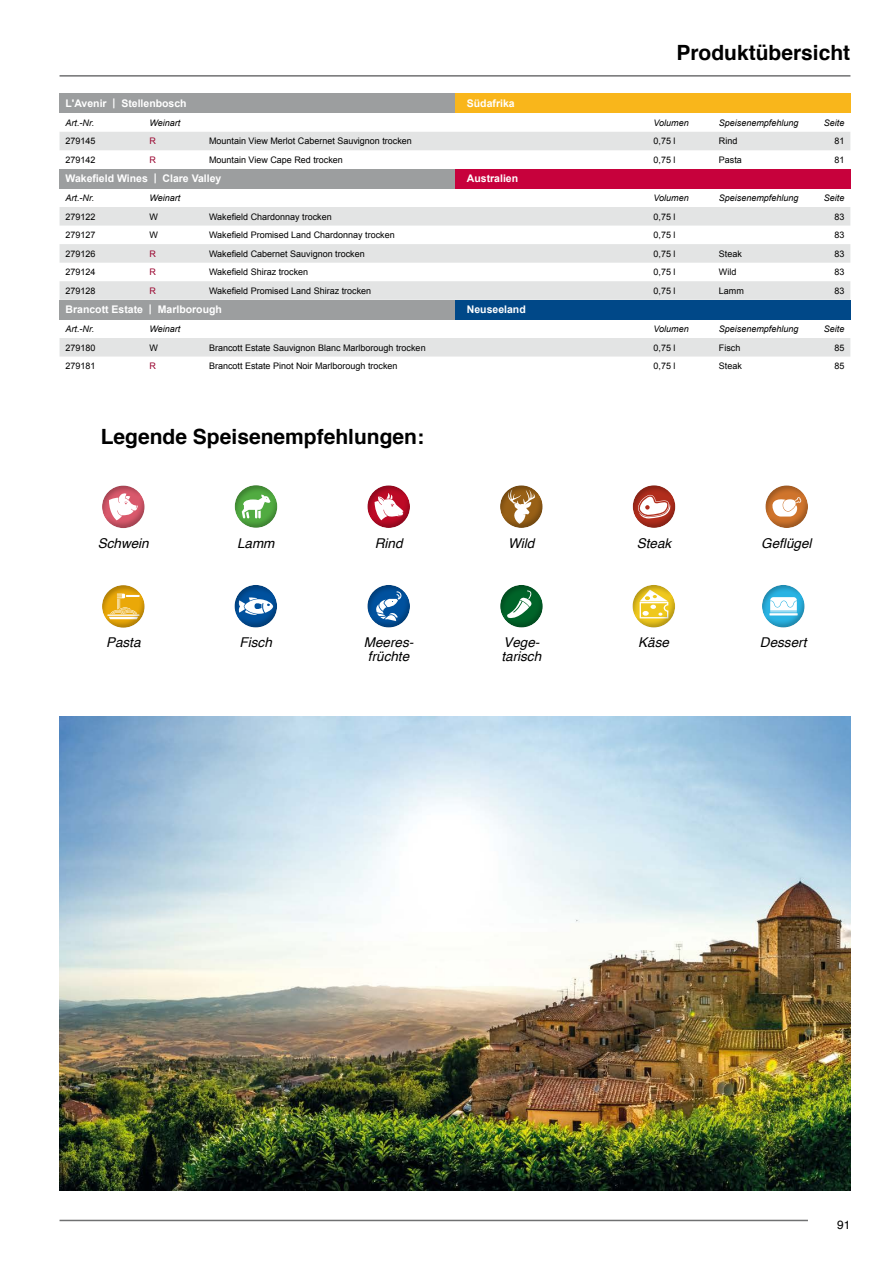
<style>
.page{position:relative;width:893px;height:1263px;background:#fff}
.page>*{position:absolute;margin:0;border:0;box-sizing:border-box;transform-origin:0 0}
.t1{font:700 21px "Helvetica";color:#000}
.t2{font:italic 13.5px/13.5px "Helvetica";color:#000}
.t3{font:12px "Helvetica";color:#000}
.t4{font:700 10.5px "Arial";color:#fff}
.t5{font:9px "Arial";color:#000}
.t6{font:italic 9px "Arial";color:#000}
.t7{font:9px "Arial";color:#99042f}
</style>
<div class="page">
<hr style="left:60px;top:75px;width:790px;height:2px;background:#707172">
<div style="left:60px;top:94px;width:395px;height:19px;background:#9c9e9f"></div>
<div style="left:455px;top:94px;width:395px;height:19px;background:#f9b61b"></div>
<div style="left:60px;top:132px;width:790px;height:18px;background:#e3e4e4"></div>
<div style="left:60px;top:169px;width:395px;height:19px;background:#9c9e9f"></div>
<div style="left:455px;top:169px;width:395px;height:19px;background:#c7013c"></div>
<svg style="left:60px;top:207px;width:790px;height:93px;fill:#e3e4e4"></svg>
<div style="left:60px;top:300px;width:395px;height:19px;background:#9c9e9f"></div>
<div style="left:455px;top:300px;width:395px;height:19px;background:#004888"></div>
<div style="left:60px;top:338px;width:790px;height:19px;background:#e3e4e4"></div>
<div style="left:233px;top:583px;width:47px;height:48px;background:#000;opacity:.25"></div>
<div style="left:499px;top:584px;width:46px;height:46px;background:#000;opacity:.25"></div>
<div style="left:234px;top:484px;width:46px;height:47px;background:#000;opacity:.25"></div>
<div style="left:366px;top:484px;width:47px;height:47px;background:#000;opacity:.25"></div>
<div style="left:101px;top:584px;width:46px;height:46px;background:#000;opacity:.25"></div>
<div style="left:101px;top:484px;width:46px;height:47px;background:#000;opacity:.25"></div>
<div style="left:631px;top:584px;width:47px;height:46px;background:#000;opacity:.25"></div>
<div style="left:761px;top:584px;width:46px;height:46px;background:#000;opacity:.25"></div>
<div style="left:632px;top:484px;width:46px;height:47px;background:#000;opacity:.25"></div>
<div style="left:499px;top:484px;width:46px;height:47px;background:#000;opacity:.25"></div>
<div style="left:366px;top:584px;width:47px;height:47px;background:#000;opacity:.25"></div>
<div style="left:764px;top:484px;width:47px;height:47px;background:#000;opacity:.25"></div>
<img style="left:60px;top:716px;width:790px;height:475px">
<hr style="left:60px;top:1220px;width:748px;height:1px;background:#707172">
<p class="t1" style="left:676px;top:35px;width:175px">Produktübersicht</p>
<p class="t4" style="left:66px;top:96px;width:123px">L'Avenir | Stellenbosch</p>
<p class="t4" style="left:467px;top:96px;width:49px">Südafrika</p>
<p class="t6" style="left:66px;top:117px;width:30px">Art.-Nr.</p>
<p class="t6" style="left:150px;top:117px;width:32px">Weinart</p>
<p class="t6" style="left:654px;top:117px;width:37px">Volumen</p>
<p class="t6" style="left:719px;top:117px;width:81px">Speisenempfehlung</p>
<p class="t6" style="left:824px;top:117px;width:22px">Seite</p>
<p class="t5" style="left:66px;top:135px;width:32px">279145</p>
<p class="t7" style="left:150px;top:135px;width:8px">R</p>
<p class="t5" style="left:209px;top:135px;width:204px">Mountain View Merlot Cabernet Sauvignon trocken</p>
<p class="t5" style="left:654px;top:135px;width:24px">0,75 l</p>
<p class="t5" style="left:719px;top:135px;width:20px">Rind</p>
<p class="t5" style="left:834px;top:135px;width:12px">81</p>
<p class="t5" style="left:66px;top:153px;width:32px">279142</p>
<p class="t7" style="left:150px;top:153px;width:8px">R</p>
<p class="t5" style="left:209px;top:153px;width:135px">Mountain View Cape Red trocken</p>
<p class="t5" style="left:654px;top:153px;width:24px">0,75 l</p>
<p class="t5" style="left:719px;top:153px;width:25px">Pasta</p>
<p class="t5" style="left:834px;top:153px;width:12px">81</p>
<p class="t4" style="left:66px;top:171px;width:157px">Wakefield Wines | Clare Valley</p>
<p class="t4" style="left:467px;top:171px;width:53px">Australien</p>
<p class="t6" style="left:66px;top:192px;width:30px">Art.-Nr.</p>
<p class="t6" style="left:150px;top:192px;width:32px">Weinart</p>
<p class="t6" style="left:654px;top:192px;width:37px">Volumen</p>
<p class="t6" style="left:719px;top:192px;width:81px">Speisenempfehlung</p>
<p class="t6" style="left:824px;top:192px;width:22px">Seite</p>
<p class="t5" style="left:66px;top:210px;width:32px">279122</p>
<p class="t5" style="left:150px;top:210px;width:10px">W</p>
<p class="t5" style="left:209px;top:210px;width:124px">Wakefield Chardonnay trocken</p>
<p class="t5" style="left:654px;top:210px;width:24px">0,75 l</p>
<p class="t5" style="left:834px;top:210px;width:12px">83</p>
<p class="t5" style="left:66px;top:229px;width:32px">279127</p>
<p class="t5" style="left:150px;top:229px;width:10px">W</p>
<p class="t5" style="left:209px;top:229px;width:187px">Wakefield Promised Land Chardonnay trocken</p>
<p class="t5" style="left:654px;top:229px;width:24px">0,75 l</p>
<p class="t5" style="left:834px;top:229px;width:12px">83</p>
<p class="t5" style="left:66px;top:247px;width:32px">279126</p>
<p class="t7" style="left:150px;top:247px;width:8px">R</p>
<p class="t5" style="left:209px;top:247px;width:157px">Wakefield Cabernet Sauvignon trocken</p>
<p class="t5" style="left:654px;top:247px;width:24px">0,75 l</p>
<p class="t5" style="left:719px;top:247px;width:25px">Steak</p>
<p class="t5" style="left:834px;top:247px;width:12px">83</p>
<p class="t5" style="left:66px;top:266px;width:32px">279124</p>
<p class="t7" style="left:150px;top:266px;width:8px">R</p>
<p class="t5" style="left:209px;top:266px;width:101px">Wakefield Shiraz trocken</p>
<p class="t5" style="left:654px;top:266px;width:24px">0,75 l</p>
<p class="t5" style="left:719px;top:266px;width:19px">Wild</p>
<p class="t5" style="left:834px;top:266px;width:12px">83</p>
<p class="t5" style="left:66px;top:284px;width:32px">279128</p>
<p class="t7" style="left:150px;top:284px;width:8px">R</p>
<p class="t5" style="left:209px;top:284px;width:164px">Wakefield Promised Land Shiraz trocken</p>
<p class="t5" style="left:654px;top:284px;width:24px">0,75 l</p>
<p class="t5" style="left:719px;top:284px;width:27px">Lamm</p>
<p class="t5" style="left:834px;top:284px;width:12px">83</p>
<p class="t4" style="left:66px;top:302px;width:158px">Brancott Estate | Marlborough</p>
<p class="t4" style="left:467px;top:302px;width:60px">Neuseeland</p>
<p class="t6" style="left:66px;top:323px;width:30px">Art.-Nr.</p>
<p class="t6" style="left:150px;top:323px;width:32px">Weinart</p>
<p class="t6" style="left:654px;top:323px;width:37px">Volumen</p>
<p class="t6" style="left:719px;top:323px;width:81px">Speisenempfehlung</p>
<p class="t6" style="left:824px;top:323px;width:22px">Seite</p>
<p class="t5" style="left:66px;top:341px;width:32px">279180</p>
<p class="t5" style="left:150px;top:341px;width:10px">W</p>
<p class="t5" style="left:209px;top:341px;width:218px">Brancott Estate Sauvignon Blanc Marlborough trocken</p>
<p class="t5" style="left:654px;top:341px;width:24px">0,75 l</p>
<p class="t5" style="left:719px;top:341px;width:23px">Fisch</p>
<p class="t5" style="left:834px;top:341px;width:12px">85</p>
<p class="t5" style="left:66px;top:360px;width:32px">279181</p>
<p class="t7" style="left:150px;top:360px;width:8px">R</p>
<p class="t5" style="left:209px;top:360px;width:190px">Brancott Estate Pinot Noir Marlborough trocken</p>
<p class="t5" style="left:654px;top:360px;width:24px">0,75 l</p>
<p class="t5" style="left:719px;top:360px;width:25px">Steak</p>
<p class="t5" style="left:834px;top:360px;width:12px">85</p>
<p class="t1" style="left:101px;top:419px;width:325px">Legende Speisenempfehlungen:</p>
<p class="t2" style="left:98px;top:536px;width:53px">Schwein</p>
<p class="t2" style="left:237px;top:536px;width:39px">Lamm</p>
<p class="t2" style="left:375px;top:536px;width:29px">Rind</p>
<p class="t2" style="left:508px;top:536px;width:28px">Wild</p>
<p class="t2" style="left:637px;top:536px;width:36px">Steak</p>
<p class="t2" style="left:761px;top:536px;width:52px">Geflügel</p>
<p class="t2" style="left:106px;top:636px;width:36px">Pasta</p>
<p class="t2" style="left:240px;top:636px;width:34px">Fisch</p>
<p class="t2" style="left:364px;top:636px;width:51px">Meeres-</p>
<p class="t2" style="left:368px;top:650px;width:43px">früchte</p>
<p class="t2" style="left:501px;top:636px;width:41px">Vege&shy;tarisch</p>
<p class="t2" style="left:638px;top:636px;width:32px">Käse</p>
<p class="t2" style="left:760px;top:636px;width:48px">Dessert</p>
<h3 class="t3" style="left:837px;top:1216px;width:15px">91</h3>
</div>
